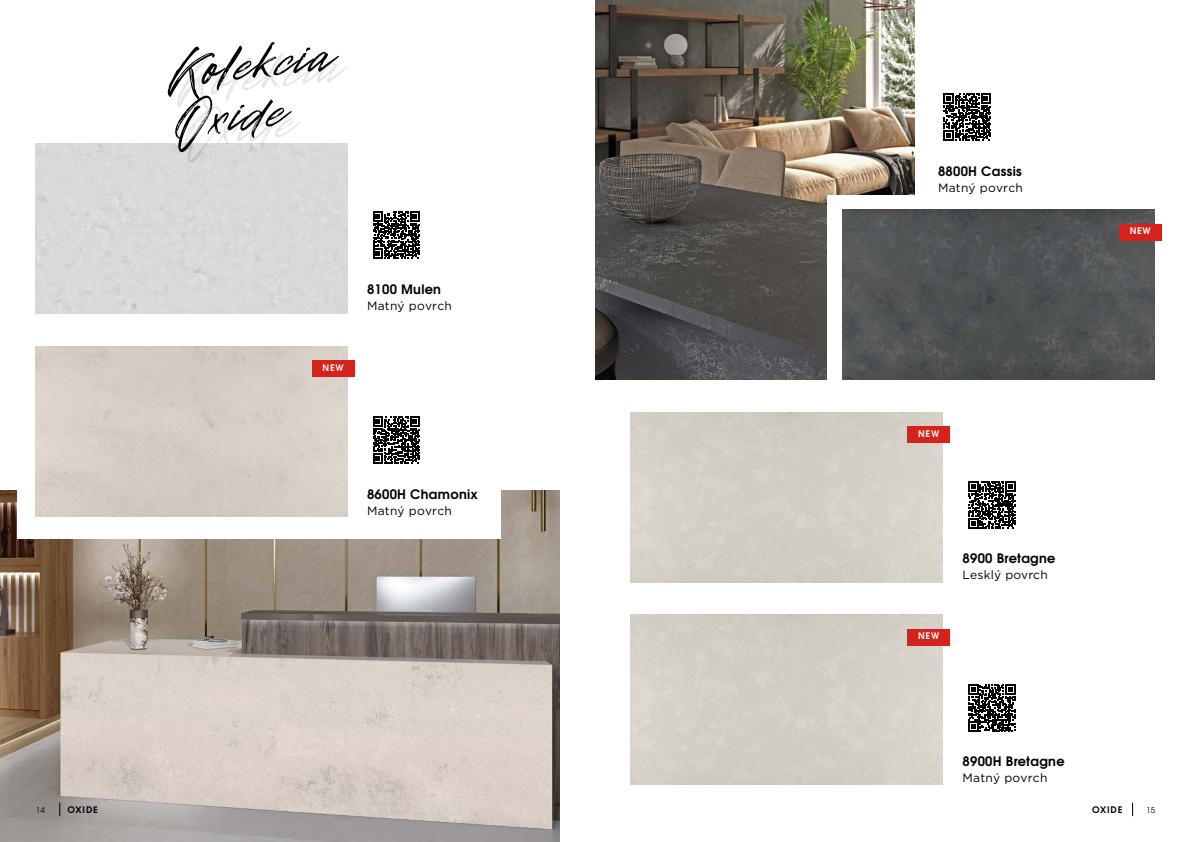
<style>
.page{position:relative;width:1191px;height:842px;background:#fff}
.page>*{position:absolute;margin:0;border:0;box-sizing:border-box;transform-origin:0 0}
.t1{font:80px "Disruptors Script";color:#000}
.t2{font:700 13px "Evolventa";letter-spacing:.02em;color:#000}
.t3{font:12px "Gotham";letter-spacing:.02em;color:#000}
.t4{font:700 9px "Evolventa";letter-spacing:.08em;color:#fff}
.t5{font:700 9px "Evolventa";letter-spacing:.1em;color:#000}
.t6{font:8px "Evolventa";color:#000}
</style>
<div class="page">
<img style="left:0;top:491px;width:559px;height:351px">
<div style="left:17px;top:442px;width:483px;height:97px;background:#fff"></div>
<div style="left:35px;top:347px;width:312px;height:170px;background:#d6cdc5"></div>
<img style="left:595px;top:0;width:319px;height:380px">
<div style="left:827px;top:195px;width:347px;height:199px;background:#fff"></div>
<img style="left:842px;top:210px;width:312px;height:170px">
<div style="left:631px;top:615px;width:312px;height:170px;background:#d3cfc5"></div>
<svg style="left:59px;top:803px;width:1px;height:13px"></svg>
<svg style="left:1132px;top:803px;width:1px;height:13px"></svg>
<div style="left:312px;top:361px;width:42px;height:16px;background:#d4231a"></div>
<div style="left:1119px;top:224px;width:42px;height:16px;background:#d4231a"></div>
<div style="left:907px;top:426px;width:43px;height:17px;background:#d4231a"></div>
<div style="left:907px;top:629px;width:43px;height:16px;background:#d4231a"></div>
<svg style="left:373px;top:211px;width:47px;height:48px"></svg>
<svg style="left:373px;top:416px;width:47px;height:47px"></svg>
<svg style="left:943px;top:93px;width:48px;height:48px"></svg>
<svg style="left:968px;top:481px;width:47px;height:47px"></svg>
<svg style="left:968px;top:685px;width:47px;height:47px"></svg>
<h1 class="t1" style="left:164px;top:31px;width:165px;rotate:-6deg">Kolekcia</h1>
<h1 class="t1" style="left:173px;top:41px;width:165px;rotate:-6deg">Kolekcia</h1>
<h1 class="t1" style="left:169px;top:81px;width:112px;rotate:-6deg">Oxide</h1>
<h1 class="t1" style="left:178px;top:91px;width:112px;rotate:-6deg">Oxide</h1>
<p class="t4" style="left:323px;top:362px;width:23px">NEW</p>
<p class="t2" style="left:367px;top:281px;width:75px">8100 Mulen</p>
<p class="t3" style="left:367px;top:298px;width:86px">Matný povrch</p>
<p class="t2" style="left:367px;top:486px;width:112px">8600H Chamonix</p>
<p class="t3" style="left:367px;top:503px;width:86px">Matný povrch</p>
<p class="t2" style="left:938px;top:163px;width:85px">8800H Cassis</p>
<p class="t3" style="left:938px;top:180px;width:86px">Matný povrch</p>
<p class="t4" style="left:1129px;top:225px;width:23px">NEW</p>
<p class="t4" style="left:918px;top:428px;width:23px">NEW</p>
<p class="t4" style="left:918px;top:630px;width:23px">NEW</p>
<p class="t2" style="left:962px;top:550px;width:94px">8900 Bretagne</p>
<p class="t3" style="left:962px;top:567px;width:87px">Lesklý povrch</p>
<p class="t2" style="left:962px;top:752px;width:103px">8900H Bretagne</p>
<p class="t3" style="left:962px;top:770px;width:86px">Matný povrch</p>
<p class="t5" style="left:68px;top:804px;width:32px">OXIDE</p>
<p class="t5" style="left:1092px;top:804px;width:32px">OXIDE</p>
<p class="t6" style="left:36px;top:805px;width:11px">14</p>
<p class="t6" style="left:1146px;top:805px;width:11px">15</p>
</div>
